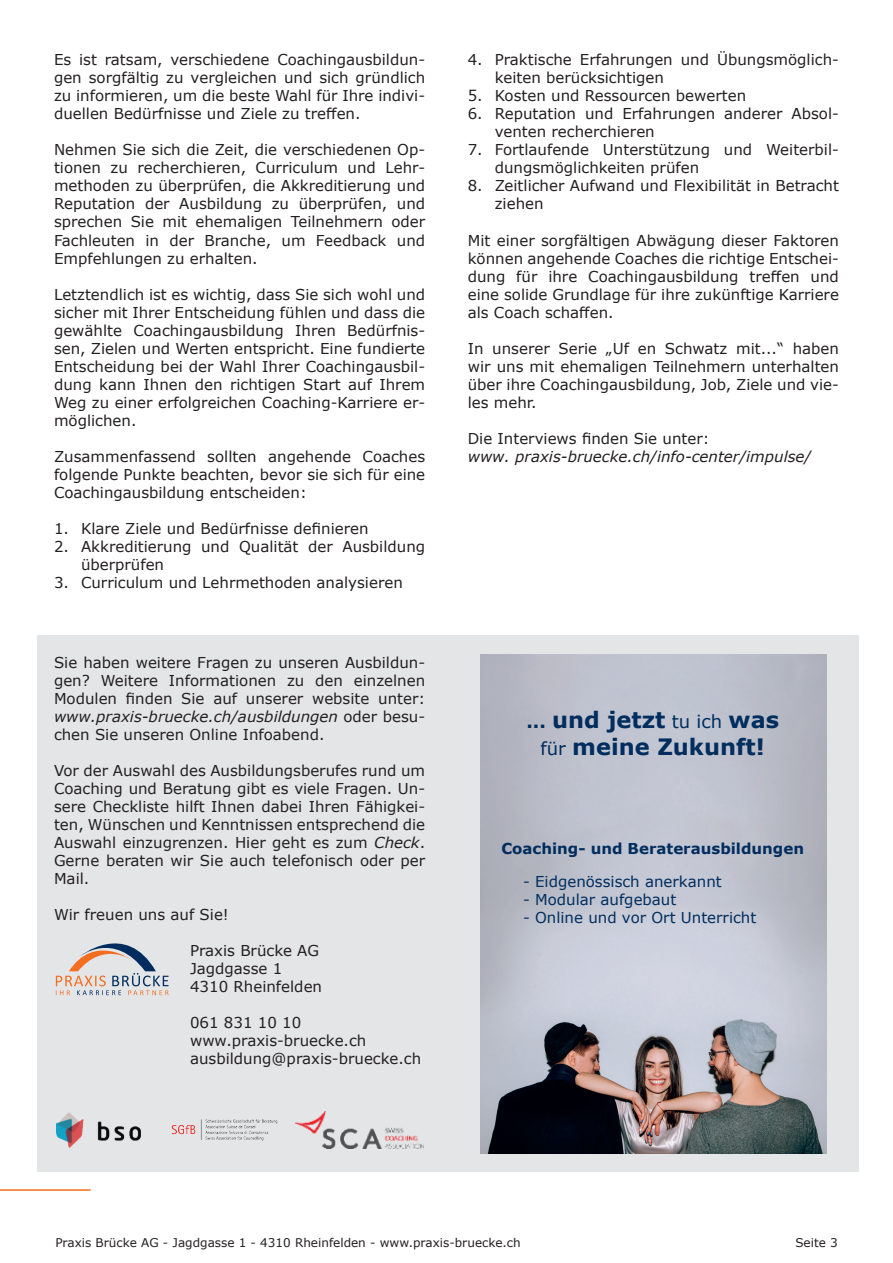
<style>
.page{position:relative;width:893px;height:1263px;background:#fff}
.page>*{position:absolute;margin:0;border:0;box-sizing:border-box;transform-origin:0 0}
.t1{font:700 22.5px/27px "Verdana";color:#002d5e;text-align:center}
.t2{font:15px/18px "Verdana";color:#231f20;text-align:justify}
.t3{font:15px "Verdana";color:#002d5e}
.t4{font:italic 15px "Verdana";color:#231f20}
.t5{font:700 15px "Verdana";color:#002d5e}
.t6{font:12px "Verdana";color:#231f20}
.s1{font-style:italic}
.s2{font-size:18px}
.s3{font-weight:400;font-size:18px}
</style>
<div class="page">
<div style="left:37px;top:635px;width:821px;height:537px;background:#e4e5e7"></div>
<hr style="left:0;top:1189px;width:91px;height:2px;background:#f36e21">
<img style="left:481px;top:655px;width:345px;height:499px">
<svg style="left:56px;top:943px;width:113px;height:52px"></svg>
<img style="left:56px;top:1112px;width:85px;height:36px">
<img style="left:171px;top:1119px;width:107px;height:21px">
<img style="left:295px;top:1111px;width:128px;height:37px">
<p class="t2" style="left:54px;top:51px;width:373px">Es ist ratsam, verschiedene Coachingausbildun&shy;gen sorgfältig zu vergleichen und sich gründlich zu informieren, um die beste Wahl für Ihre indivi&shy;duellen Bedürfnisse und Ziele zu treffen.</p>
<p class="t2" style="left:54px;top:141px;width:373px">Nehmen Sie sich die Zeit, die verschiedenen Op&shy;tionen zu recherchieren, Curriculum und Lehr&shy;methoden zu überprüfen, die Akkreditierung und Reputation der Ausbildung zu überprüfen, und sprechen Sie mit ehemaligen Teilnehmern oder Fachleuten in der Branche, um Feedback und Empfehlungen zu erhalten.</p>
<p class="t2" style="left:54px;top:285px;width:373px">Letztendlich ist es wichtig, dass Sie sich wohl und sicher mit Ihrer Entscheidung fühlen und dass die gewählte Coachingausbildung Ihren Bedürfnis&shy;sen, Zielen und Werten entspricht. Eine fundierte Entscheidung bei der Wahl Ihrer Coachingausbil&shy;dung kann Ihnen den richtigen Start auf Ihrem Weg zu einer erfolgreichen Coaching-Karriere er&shy;möglichen.</p>
<p class="t2" style="left:54px;top:447px;width:373px">Zusammenfassend sollten angehende Coaches folgende Punkte beachten, bevor sie sich für eine Coachingausbildung entscheiden:</p>
<p class="t2" style="left:54px;top:519px;width:316px">1. Klare Ziele und Bedürfnisse definieren</p>
<p class="t2" style="left:81px;top:537px;width:346px;text-indent:-27px">2. Akkreditierung und Qualität der Ausbildung überprüfen</p>
<p class="t2" style="left:54px;top:573px;width:350px">3. Curriculum und Lehrmethoden analysieren</p>
<p class="t2" style="left:54px;top:653px;width:373px">Sie haben weitere Fragen zu unseren Ausbildun&shy;gen? Weitere Informationen zu den einzelnen Modulen finden Sie auf unserer website unter: <span class="s1">www.praxis-bruecke.ch/ausbildungen</span> oder besu&shy;chen Sie unseren Online Infoabend.</p>
<p class="t2" style="left:54px;top:761px;width:373px">Vor der Auswahl des Ausbildungsberufes rund um Coaching und Beratung gibt es viele Fragen. Un&shy;sere Checkliste hilft Ihnen dabei Ihren Fähigkei&shy;ten, Wünschen und Kenntnissen entsprechend die Auswahl einzugrenzen. Hier geht es zum <span class="s1">Check</span>.<br>Gerne beraten wir Sie auch telefonisch oder per Mail.</p>
<p class="t2" style="left:54px;top:905px;width:176px">Wir freuen uns auf Sie!</p>
<p class="t2" style="left:190px;top:941px;width:134px;text-align:left">Praxis Brücke AG<br>Jagdgasse 1<br>4310 Rheinfelden</p>
<p class="t2" style="left:190px;top:1013px;width:233px;text-align:left">061 831 10 10 www.praxis-bruecke.ch ausbildung@praxis-bruecke.ch</p>
<p class="t2" style="left:495px;top:51px;width:346px;text-indent:-27px">4. Praktische Erfahrungen und Übungsmöglich&shy;keiten berücksichtigen</p>
<p class="t2" style="left:468px;top:87px;width:280px">5. Kosten und Ressourcen bewerten</p>
<p class="t2" style="left:495px;top:105px;width:346px;text-indent:-27px">6. Reputation und Erfahrungen anderer Absol&shy;venten recherchieren</p>
<p class="t2" style="left:495px;top:141px;width:346px;text-indent:-27px">7. Fortlaufende Unterstützung und Weiterbil&shy;dungsmöglichkeiten prüfen</p>
<p class="t2" style="left:495px;top:177px;width:346px;text-indent:-27px">8. Zeitlicher Aufwand und Flexibilität in Betracht ziehen</p>
<p class="t2" style="left:468px;top:231px;width:373px">Mit einer sorgfältigen Abwägung dieser Faktoren können angehende Coaches die richtige Entschei&shy;dung für ihre Coachingausbildung treffen und eine solide Grundlage für ihre zukünftige Karriere als Coach schaffen.</p>
<p class="t2" style="left:468px;top:339px;width:373px">In unserer Serie „Uf en Schwatz mit...“ haben wir uns mit ehemaligen Teilnehmern unterhalten über ihre Coachingausbildung, Job, Ziele und vie&shy;les mehr.</p>
<p class="t2" style="left:468px;top:429px;width:243px">Die Interviews finden Sie unter:</p>
<p class="t4" style="left:468px;top:446px;width:345px">www. praxis-bruecke.ch/info-center/impulse/</p>
<h1 class="t1" style="left:526px;top:706px;width:254px"><span class="s2">...</span> und jetzt <span class="s3">tu ich</span> was <span class="s3">für</span> meine Zukunft!</h1>
<p class="t5" style="left:501px;top:838px;width:304px">Coaching- und Beraterausbildungen</p>
<p class="t3" style="left:523px;top:872px;width:200px">- Eidgenössisch anerkannt</p>
<p class="t3" style="left:523px;top:890px;width:155px">- Modular aufgebaut</p>
<p class="t3" style="left:523px;top:908px;width:235px">- Online und vor Ort Unterricht</p>
<p class="t6" style="left:55px;top:1234px;width:467px">Praxis Brücke AG - Jagdgasse 1 - 4310 Rheinfelden - www.praxis-bruecke.ch</p>
<p class="t6" style="left:795px;top:1234px;width:44px">Seite 3</p>
</div>
